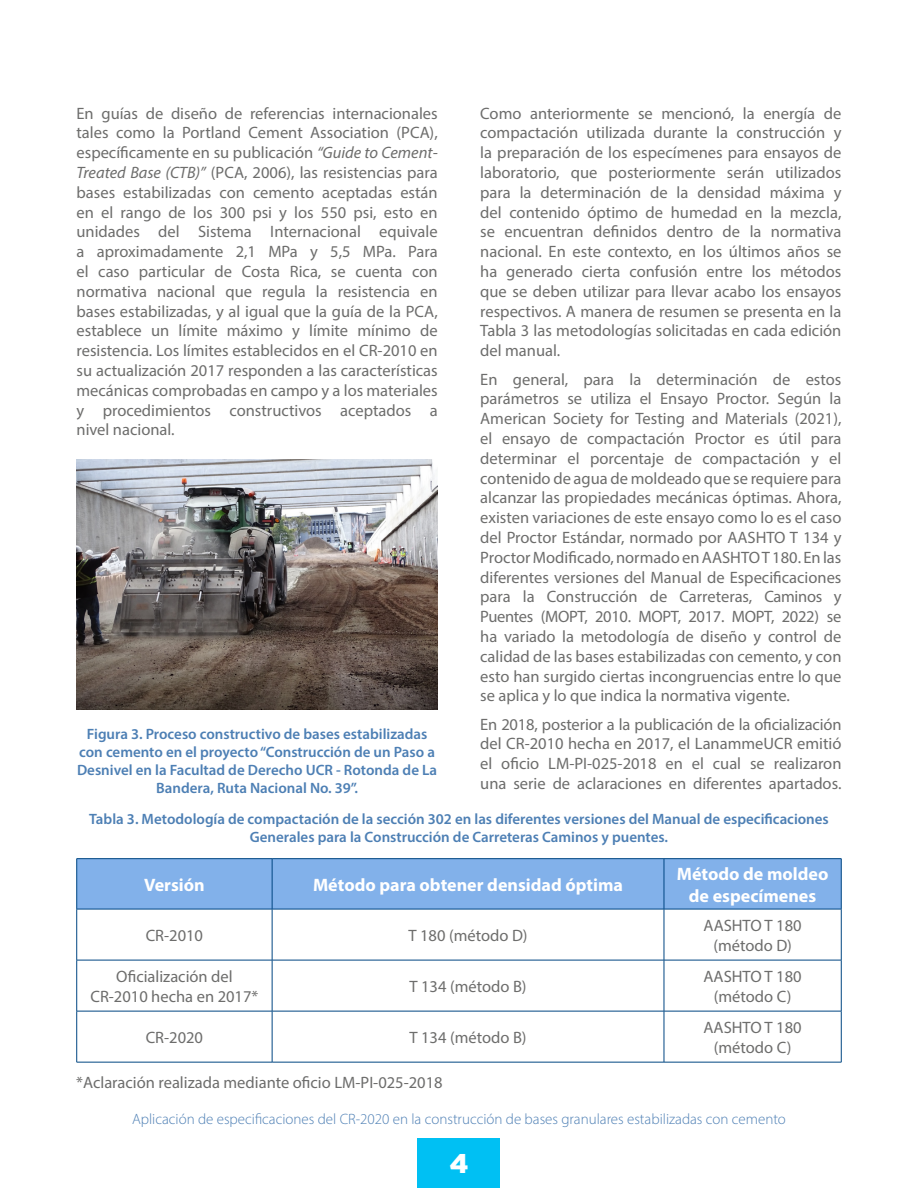
<style>
.page{position:relative;width:918px;height:1188px;background:#fff}
.page>*{position:absolute;margin:0;border:0;box-sizing:border-box;transform-origin:0 0}
.t1{font:900 27px "Gotham";color:#fff}
.t2{font:700 18px/21.6px "Myriad Pro";color:#fff;text-align:center}
.t3{font:16.5px/19.8px "Myriad Pro";color:#6d6d6c;text-align:justify}
.t4{font:600 15px/18px "Myriad Pro";color:#4d7fb4;text-align:center}
.t5{font:300 15px "Myriad Pro";color:#4d7fb4}
.s1{font-style:italic}
</style>
<div class="page">
<div style="left:418px;top:1139px;width:82px;height:49px;background:#00c0f3"></div>
<img style="left:77px;top:460px;width:361px;height:250px">
<div style="left:77px;top:859px;width:764px;height:50px;background:#82b1ea"></div>
<svg style="left:77px;top:910px;width:764px;height:152px"></svg>
<hr style="left:272px;top:859px;width:1px;height:50px;background:#004682">
<hr style="left:664px;top:859px;width:1px;height:50px;background:#004682">
<hr style="left:272px;top:909px;width:1px;height:51px;background:#004682">
<hr style="left:664px;top:909px;width:1px;height:51px;background:#004682">
<hr style="left:77px;top:960px;width:195px;height:1px;background:#004682">
<hr style="left:272px;top:960px;width:392px;height:1px;background:#004682">
<hr style="left:272px;top:960px;width:1px;height:51px;background:#004682">
<hr style="left:664px;top:960px;width:177px;height:1px;background:#004682">
<hr style="left:664px;top:960px;width:1px;height:51px;background:#004682">
<hr style="left:77px;top:1011px;width:195px;height:1px;background:#004682">
<hr style="left:272px;top:1011px;width:392px;height:1px;background:#004682">
<hr style="left:272px;top:1011px;width:1px;height:51px;background:#004682">
<hr style="left:664px;top:1011px;width:177px;height:1px;background:#004682">
<hr style="left:664px;top:1011px;width:1px;height:51px;background:#004682">
<hr style="left:77px;top:858px;width:195px;height:1px;background:#004682">
<hr style="left:76px;top:859px;width:1px;height:50px;background:#004682">
<hr style="left:272px;top:858px;width:392px;height:1px;background:#004682">
<hr style="left:664px;top:858px;width:177px;height:1px;background:#004682">
<hr style="left:841px;top:859px;width:1px;height:50px;background:#004682">
<hr style="left:77px;top:909px;width:195px;height:1px;background:#004682">
<hr style="left:76px;top:909px;width:1px;height:51px;background:#004682">
<hr style="left:272px;top:909px;width:392px;height:1px;background:#004682">
<hr style="left:664px;top:909px;width:177px;height:1px;background:#004682">
<hr style="left:841px;top:909px;width:1px;height:51px;background:#004682">
<hr style="left:76px;top:960px;width:1px;height:51px;background:#004682">
<hr style="left:841px;top:960px;width:1px;height:51px;background:#004682">
<hr style="left:76px;top:1011px;width:1px;height:51px;background:#004682">
<hr style="left:841px;top:1011px;width:1px;height:51px;background:#004682">
<hr style="left:77px;top:1062px;width:195px;height:1px;background:#004682">
<hr style="left:272px;top:1062px;width:392px;height:1px;background:#004682">
<hr style="left:664px;top:1062px;width:177px;height:1px;background:#004682">
<p class="t3" style="left:77px;top:103px;width:363px">En guías de diseño de referencias internacionales tales como la Portland Cement Association (PCA), específicamente en su publicación <span class="s1">“Guide to Cement-Treated Base (CTB)”</span> (PCA, 2006), las resistencias para bases estabilizadas con cemento aceptadas están en el rango de los 300 psi y los 550 psi, esto en unidades del Sistema Internacional equivale a aproximadamente 2,1 MPa y 5,5 MPa. Para el caso particular de Costa Rica, se cuenta con normativa nacional que regula la resistencia en bases estabilizadas, y al igual que la guía de la PCA, establece un límite máximo y límite mínimo de resistencia. Los límites establecidos en el CR-2010 en su actualización 2017 responden a las características mecánicas comprobadas en campo y a los materiales y procedimientos constructivos aceptados a nivel nacional.</p>
<p class="t4" style="left:77px;top:724px;width:362px">Figura 3. Proceso constructivo de bases estabilizadas con cemento en el proyecto “Construcción de un Paso a Desnivel en la Facultad de Derecho UCR - Rotonda de La Bandera, Ruta Nacional No. 39”.</p>
<p class="t3" style="left:480px;top:103px;width:363px">Como anteriormente se mencionó, la energía de compactación utilizada durante la construcción y la preparación de los especímenes para ensayos de laboratorio, que posteriormente serán utilizados para la determinación de la densidad máxima y del contenido óptimo de humedad en la mezcla, se encuentran definidos dentro de la normativa nacional. En este contexto, en los últimos años se ha generado cierta confusión entre los métodos que se deben utilizar para llevar acabo los ensayos respectivos. A manera de resumen se presenta en la Tabla 3 las metodologías solicitadas en cada edición del manual.</p>
<p class="t3" style="left:480px;top:369px;width:363px">En general, para la determinación de estos parámetros se utiliza el Ensayo Proctor. Según la American Society for Testing and Materials (2021), el ensayo de compactación Proctor es útil para determinar el porcentaje de compactación y el contenido de agua de moldeado que se requiere para alcanzar las propiedades mecánicas óptimas. Ahora, existen variaciones de este ensayo como lo es el caso del Proctor Estándar, normado por AASHTO T 134 y Proctor Modificado, normado en AASHTO T 180. En las diferentes versiones del Manual de Especificaciones para la Construcción de Carreteras, Caminos y Puentes (MOPT, 2010. MOPT, 2017. MOPT, 2022) se ha variado la metodología de diseño y control de calidad de las bases estabilizadas con cemento, y con esto han surgido ciertas incongruencias entre lo que se aplica y lo que indica la normativa vigente.</p>
<p class="t3" style="left:480px;top:714px;width:363px">En 2018, posterior a la publicación de la oficialización del CR-2010 hecha en 2017, el LanammeUCR emitió el oficio LM-PI-025-2018 en el cual se realizaron una serie de aclaraciones en diferentes apartados.</p>
<p class="t4" style="left:89px;top:809px;width:741px">Tabla 3. Metodología de compactación de la sección 302 en las diferentes versiones del Manual de especificaciones<br>Generales para la Construcción de Carreteras Caminos y puentes.</p>
<p class="t2" style="left:144px;top:874px;width:62px">Versión</p>
<p class="t2" style="left:313px;top:874px;width:312px">Método para obtener densidad óptima</p>
<p class="t2" style="left:677px;top:863px;width:153px">Método de moldeo de especímenes</p>
<p class="t3" style="left:146px;top:926px;width:59px">CR-2010</p>
<p class="t3" style="left:408px;top:926px;width:121px">T 180 (método D)</p>
<p class="t3" style="left:704px;top:916px;width:100px;text-align:center">AASHTO T 180 (método D)</p>
<p class="t3" style="left:90px;top:967px;width:169px;text-align:center">Oficialización del<br>CR-2010 hecha en 2017*</p>
<p class="t3" style="left:409px;top:977px;width:119px">T 134 (método B)</p>
<p class="t3" style="left:704px;top:967px;width:100px;text-align:center">AASHTO T 180 (método C)</p>
<p class="t3" style="left:146px;top:1028px;width:59px">CR-2020</p>
<p class="t3" style="left:409px;top:1028px;width:119px">T 134 (método B)</p>
<p class="t3" style="left:704px;top:1018px;width:100px;text-align:center">AASHTO T 180 (método C)</p>
<p class="t3" style="left:76px;top:1072px;width:368px">*Aclaración realizada mediante oficio LM-PI-025-2018</p>
<p class="t5" style="left:132px;top:1110px;width:655px">Aplicación de especificaciones del CR-2020 en la construcción de bases granulares estabilizadas con cemento</p>
<h1 class="t1" style="left:450px;top:1148px;width:20px">4</h1>
</div>
